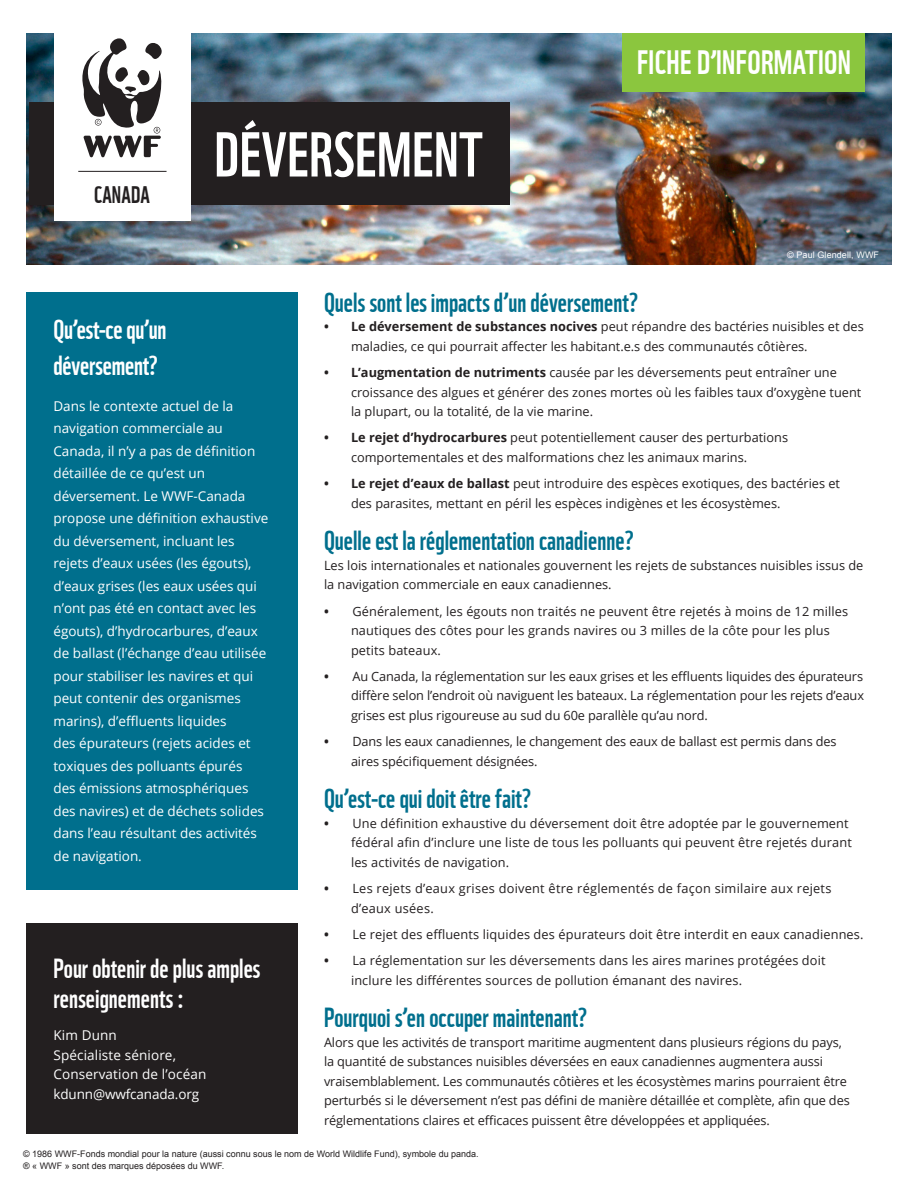
<style>
.page{position:relative;width:918px;height:1188px;background:#fff}
.page>*{position:absolute;margin:0;border:0;box-sizing:border-box;transform-origin:0 0}
.t1{font:61.5px "WWF";letter-spacing:.01em;color:#fff}
.t2{font:33px "WWF";letter-spacing:.01em;color:#fff}
.Subhead{font:27px "WWF";color:#006f8d}
.Subhead-2{font:27px/36px "WWF";color:#fff}
.Body_exec_summary{font:23.4px "WWF";letter-spacing:.005em;color:#231f20}
.WWF_Body_Text_-_Ope{font:13.5px/22.5px "Open Sans";color:#fff}
.WWF_Body_Text_-_Ope-2{font:12.75px/19.5px "Open Sans";color:#231f20}
.WWF_Body_Text_-_Ope-3{font:12.75px/19.5px "Open Sans";letter-spacing:.02em;color:#231f20}
.Copyright_Credit{font:9px "Arial";color:#231f20}
.Level_2_Sub_Head{font:9px "Arial";letter-spacing:.01em;color:#fff}
.s1{font-weight:700}
</style>
<div class="page">
<img style="left:26px;top:33px;width:866px;height:232px">
<div style="left:26px;top:292px;width:272px;height:598px;background:#006f8d"></div>
<div style="left:29px;top:102px;width:481px;height:102px;background:#231f20"></div>
<div style="left:622px;top:33px;width:244px;height:58px;background:#8bc63e"></div>
<div style="left:26px;top:924px;width:272px;height:210px;background:#231f20"></div>
<div style="left:54px;top:0;width:136px;height:221px;background:#fff"></div>
<svg style="left:82px;top:38px;width:80px;height:119px"></svg>
<hr style="left:78px;top:171px;width:89px;height:1px;background:#231f20">
<p class="Body_exec_summary" style="left:94px;top:180px;width:57px">CANADA</p>
<p class="t1" style="left:215px;top:117px;width:270px">DÉVERSEMENT</p>
<p class="t2" style="left:637px;top:42px;width:215px">FICHE D’INFORMATION</p>
<p class="Level_2_Sub_Head" style="left:787px;top:249px;width:93px">© Paul Glendell, WWF</p>
<p class="Subhead-2" style="left:53px;top:311px;width:114px">Qu’est-ce qu’un déversement?</p>
<p class="WWF_Body_Text_-_Ope" style="left:53px;top:394px;width:216px">Dans le contexte actuel de la navigation commerciale au<br>Canada, il n’y a pas de définition détaillée de ce qu’est un déversement. Le WWF-Canada propose une définition exhaustive du déversement, incluant les rejets d’eaux usées (les égouts), d’eaux grises (les eaux usées qui n’ont pas été en contact avec les égouts), d’hydrocarbures, d’eaux de ballast (l’échange d’eau utilisée pour stabiliser les navires et qui peut contenir des organismes marins), d’effluents liquides<br>des épurateurs (rejets acides et toxiques des polluants épurés<br>des émissions atmosphériques des navires) et de déchets solides dans l’eau résultant des activités de navigation.</p>
<p class="Subhead-2" style="left:53px;top:953px;width:208px;line-height:30px">Pour obtenir de plus amples renseignements :</p>
<p class="WWF_Body_Text_-_Ope" style="left:53px;top:1024px;width:65px">Kim Dunn</p>
<p class="WWF_Body_Text_-_Ope" style="left:53px;top:1045px;width:154px;line-height:19.5px">Spécialiste séniore,<br>Conservation de l’océan</p>
<p class="WWF_Body_Text_-_Ope" style="left:53px;top:1082px;width:147px">kdunn@wwfcanada.org</p>
<p class="Subhead" style="left:324px;top:286px;width:316px">Quels sont les impacts d’un déversement?</p>
<p class="WWF_Body_Text_-_Ope-2" style="left:351px;top:317px;width:514px;text-indent:-27px"><span class="s1">• Le déversement de substances nocives</span> peut répandre des bactéries nuisibles et des maladies, ce qui pourrait affecter les habitant.e.s des communautés côtières.</p>
<p class="WWF_Body_Text_-_Ope-2" style="left:351px;top:362px;width:512px;text-indent:-27px"><span class="s1">• L’augmentation de nutriments</span> causée par les déversements peut entraîner une croissance des algues et générer des zones mortes où les faibles taux d’oxygène tuent la plupart, ou la totalité, de la vie marine.</p>
<p class="WWF_Body_Text_-_Ope-2" style="left:351px;top:428px;width:439px;text-indent:-27px"><span class="s1">• Le rejet d’hydrocarbures</span> peut potentiellement causer des perturbations comportementales et des malformations chez les animaux marins.</p>
<p class="WWF_Body_Text_-_Ope-2" style="left:351px;top:473px;width:491px;text-indent:-27px"><span class="s1">• Le rejet d’eaux de ballast</span> peut introduire des espèces exotiques, des bactéries et des parasites, mettant en péril les espèces indigènes et les écosystèmes.</p>
<p class="Subhead" style="left:324px;top:524px;width:311px">Quelle est la réglementation canadienne?</p>
<p class="WWF_Body_Text_-_Ope-2" style="left:324px;top:555px;width:541px">Les lois internationales et nationales gouvernent les rejets de substances nuisibles issus de la navigation commerciale en eaux canadiennes.</p>
<p class="WWF_Body_Text_-_Ope-2" style="left:351px;top:601px;width:499px;text-indent:-27px"><span class="s1">•</span> Généralement, les égouts non traités ne peuvent être rejetés à moins de 12 milles nautiques des côtes pour les grands navires ou 3 milles de la côte pour les plus petits bateaux.</p>
<p class="WWF_Body_Text_-_Ope-2" style="left:351px;top:666px;width:515px;text-align:justify;text-indent:-27px"><span class="s1">•</span> Au Canada, la réglementation sur les eaux grises et les effluents liquides des épurateurs diffère selon l’endroit où naviguent les bateaux. La réglementation pour les rejets d’eaux grises est plus rigoureuse au sud du 60e parallèle qu’au nord.</p>
<p class="WWF_Body_Text_-_Ope-2" style="left:351px;top:731px;width:487px;text-indent:-27px"><span class="s1">•</span> Dans les eaux canadiennes, le changement des eaux de ballast est permis dans des aires spécifiquement désignées.</p>
<p class="Subhead" style="left:324px;top:782px;width:209px">Qu’est-ce qui doit être fait?</p>
<p class="WWF_Body_Text_-_Ope-2" style="left:351px;top:813px;width:502px;text-indent:-27px"><span class="s1">•</span> Une définition exhaustive du déversement doit être adoptée par le gouvernement fédéral afin d’inclure une liste de tous les polluants qui peuvent être rejetés durant les activités de navigation.</p>
<p class="WWF_Body_Text_-_Ope-3" style="left:351px;top:878px;width:482px;text-indent:-27px"><span class="s1">•</span> Les rejets d’eaux grises doivent être réglementés de façon similaire aux rejets d’eaux usées.</p>
<p class="WWF_Body_Text_-_Ope-2" style="left:324px;top:924px;width:541px"><span class="s1">•</span> Le rejet des effluents liquides des épurateurs doit être interdit en eaux canadiennes.</p>
<p class="WWF_Body_Text_-_Ope-2" style="left:351px;top:950px;width:476px;text-indent:-27px"><span class="s1">•</span> La réglementation sur les déversements dans les aires marines protégées doit inclure les différentes sources de pollution émanant des navires.</p>
<p class="Subhead" style="left:324px;top:1001px;width:265px">Pourquoi s’en occuper maintenant?</p>
<p class="WWF_Body_Text_-_Ope-2" style="left:324px;top:1032px;width:527px">Alors que les activités de transport maritime augmentent dans plusieurs régions du pays, la quantité de substances nuisibles déversées en eaux canadiennes augmentera aussi vraisemblablement. Les communautés côtières et les écosystèmes marins pourraient être perturbés si le déversement n’est pas défini de manière détaillée et complète, afin que des réglementations claires et efficaces puissent être développées et appliquées.</p>
<p class="Copyright_Credit" style="left:23px;top:1148px;width:457px">© 1986 WWF-Fonds mondial pour la nature (aussi connu sous le nom de World Wildlife Fund), symbole du panda.</p>
<p class="Copyright_Credit" style="left:23px;top:1160px;width:203px">® « WWF » sont des marques déposées du WWF.</p>
</div>
